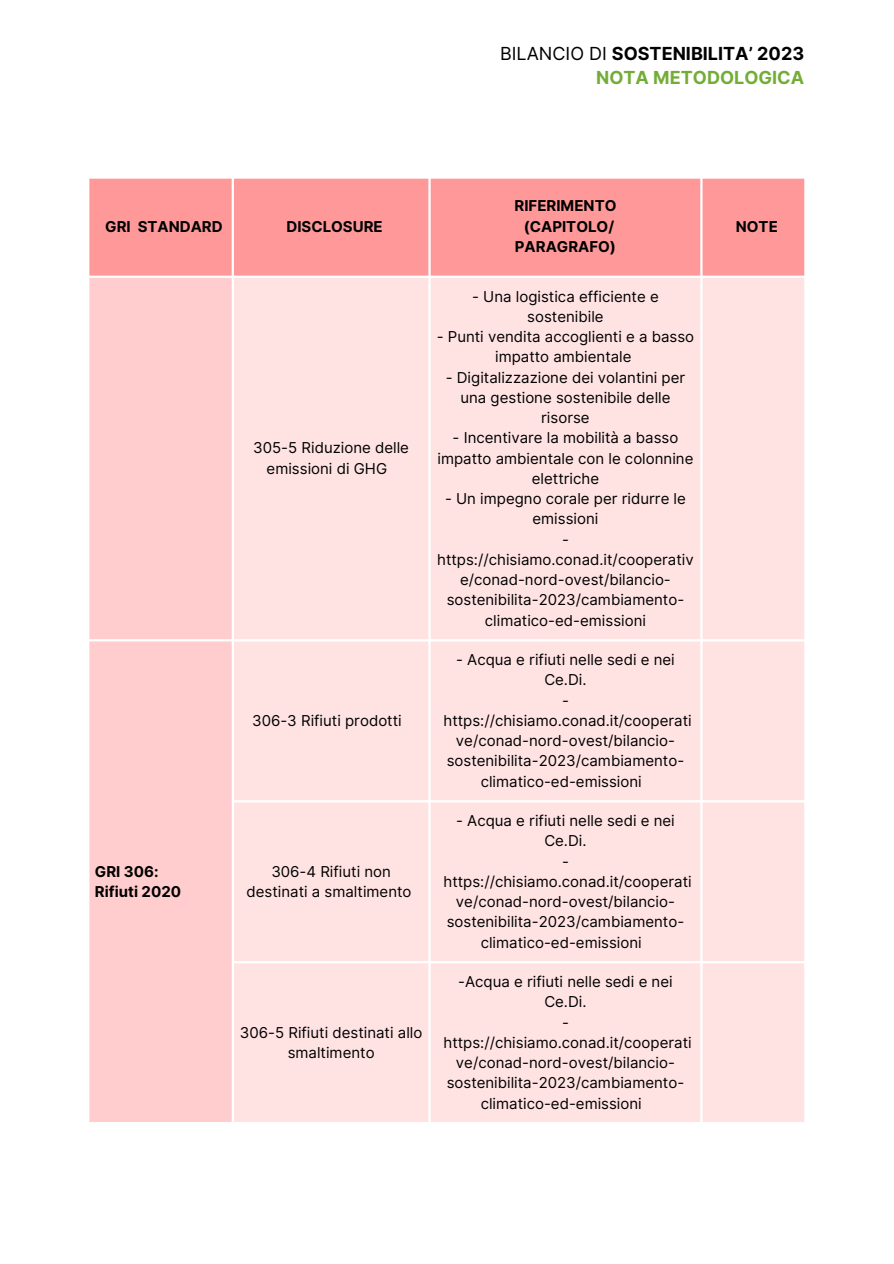
<style>
.page{position:relative;width:894px;height:1264px;background:#fff}
.page>*{position:absolute;margin:0;border:0;box-sizing:border-box;transform-origin:0 0}
.t1{font:700 18px/24.8px "Inter";color:#000;text-align:right}
.t2{font:15px/20.2px "Inter";color:#000;text-align:center}
.t3{font:700 15px "Inter";color:#000}
.s1{font-weight:400}
.s2{color:#73ad37}
</style>
<div class="page">
<div style="left:89px;top:179px;width:715px;height:97px;background:#f99"></div>
<div style="left:89px;top:278px;width:142px;height:844px;background:#ffcdcd"></div>
<div style="left:234px;top:278px;width:570px;height:844px;background:#ffe3e3"></div>
<p class="t1" style="left:500px;top:41px;width:305px"><span class="s1">BILANCIO DI</span> SOSTENIBILITA’ 2023<br><span class="s2">NOTA METODOLOGICA</span></p>
<h1 class="t3" style="left:105px;top:217px;width:119px">GRI STANDARD</h1>
<p class="t3" style="left:286px;top:217px;width:98px">DISCLOSURE</p>
<p class="t2" style="left:253px;top:438px;width:157px">305-5 Riduzione delle emissioni di GHG</p>
<p class="t3" style="left:95px;top:862px;width:65px">GRI 306:</p>
<p class="t3" style="left:95px;top:882px;width:88px">Rifiuti 2020</p>
<p class="t2" style="left:252px;top:710px;width:151px">306-3 Rifiuti prodotti</p>
<p class="t2" style="left:246px;top:861px;width:166px">306-4 Rifiuti non destinati a smaltimento</p>
<p class="t2" style="left:240px;top:1022px;width:184px">306-5 Rifiuti destinati allo smaltimento</p>
<p class="t3" style="left:514px;top:197px;width:103px">RIFERIMENTO</p>
<p class="t3" style="left:523px;top:217px;width:92px">(CAPITOLO/</p>
<p class="t3" style="left:514px;top:237px;width:103px">PARAGRAFO)</p>
<p class="t2" style="left:472px;top:286px;width:188px">- Una logistica efficiente e sostenibile</p>
<p class="t2" style="left:436px;top:326px;width:259px">- Punti vendita accoglienti e a basso impatto ambientale</p>
<p class="t2" style="left:445px;top:367px;width:241px">- Digitalizzazione dei volantini per una gestione sostenibile delle risorse</p>
<p class="t2" style="left:437px;top:428px;width:257px">- Incentivare la mobilità a basso impatto ambientale con le colonnine elettriche</p>
<p class="t2" style="left:445px;top:488px;width:242px">- Un impegno corale per ridurre le emissioni</p>
<p class="t2" style="left:437px;top:529px;width:258px">- https://chisiamo.conad.it/cooperativ e/conad-nord-ovest/bilancio&shy;sostenibilita-2023/cambiamento&shy;climatico-ed-emissioni</p>
<p class="t2" style="left:456px;top:649px;width:220px">- Acqua e rifiuti nelle sedi e nei<br>Ce.Di.</p>
<p class="t2" style="left:562px;top:690px;width:8px">-</p>
<p class="t2" style="left:443px;top:710px;width:250px">https://chisiamo.conad.it/cooperati</p>
<p class="t2" style="left:456px;top:730px;width:220px">ve/conad-nord-ovest/bilancio-</p>
<p class="t2" style="left:446px;top:750px;width:239px">sostenibilita-2023/cambiamento-</p>
<p class="t2" style="left:480px;top:771px;width:162px">climatico-ed-emissioni</p>
<p class="t2" style="left:456px;top:810px;width:220px">- Acqua e rifiuti nelle sedi e nei<br>Ce.Di.</p>
<p class="t2" style="left:562px;top:851px;width:8px">-</p>
<p class="t2" style="left:443px;top:871px;width:250px">https://chisiamo.conad.it/cooperati</p>
<p class="t2" style="left:456px;top:891px;width:220px">ve/conad-nord-ovest/bilancio-</p>
<p class="t2" style="left:446px;top:911px;width:239px">sostenibilita-2023/cambiamento-</p>
<p class="t2" style="left:480px;top:932px;width:162px">climatico-ed-emissioni</p>
<p class="t2" style="left:458px;top:971px;width:216px">-Acqua e rifiuti nelle sedi e nei<br>Ce.Di.</p>
<p class="t2" style="left:562px;top:1011px;width:8px">-</p>
<p class="t2" style="left:443px;top:1032px;width:250px">https://chisiamo.conad.it/cooperati</p>
<p class="t2" style="left:456px;top:1052px;width:220px">ve/conad-nord-ovest/bilancio-</p>
<p class="t2" style="left:446px;top:1072px;width:239px">sostenibilita-2023/cambiamento-</p>
<p class="t2" style="left:480px;top:1092px;width:162px">climatico-ed-emissioni</p>
<p class="t3" style="left:735px;top:217px;width:43px">NOTE</p>
</div>
